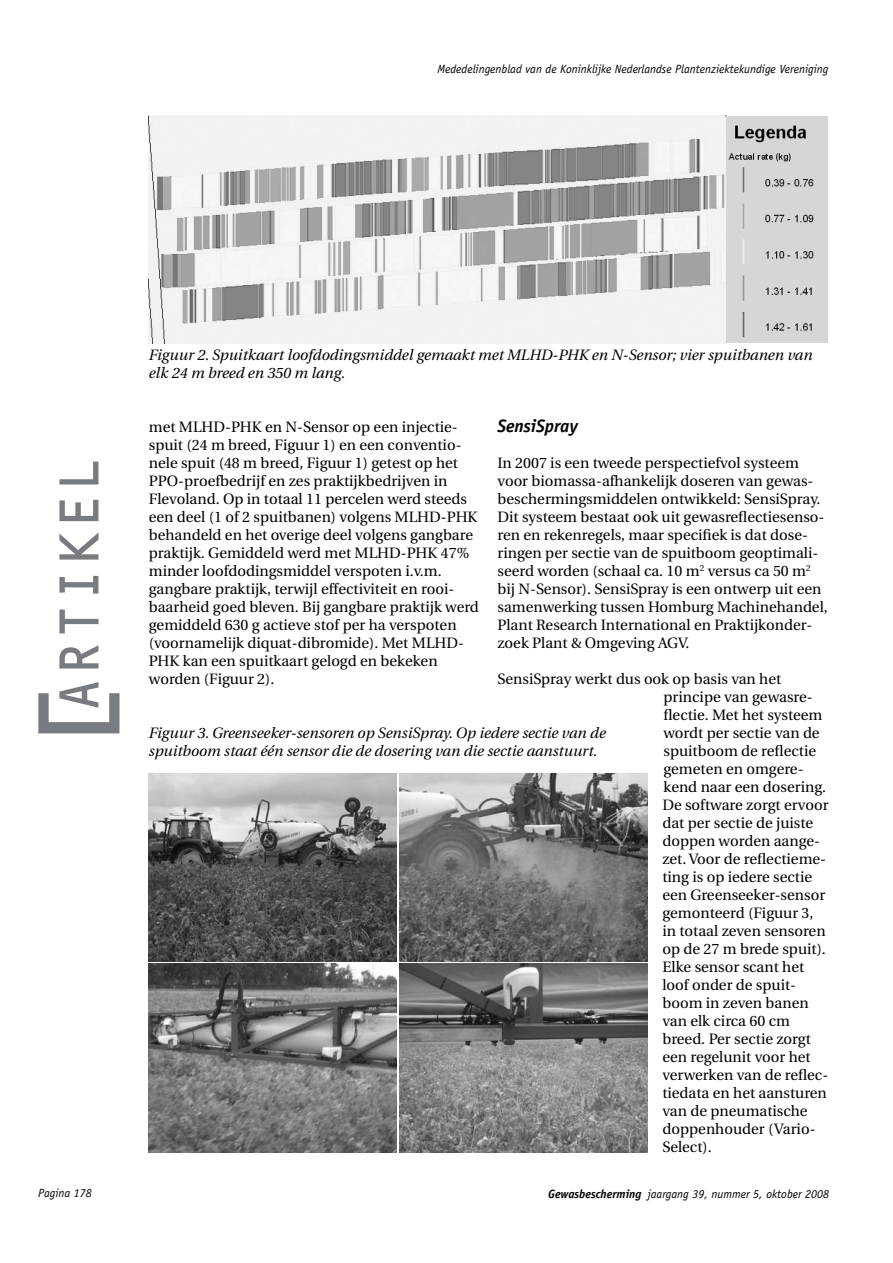
<style>
.page{position:relative;width:893px;height:1263px;background:#fff}
.page>*{position:absolute;margin:0;border:0;box-sizing:border-box;transform-origin:0 0}
.t1{font:109.5px "OCR C Regular";color:#787b7f}
.t2{font:57.6px "OCR C Regular";color:#787b7f;scale:.88 1}
.t3{font:italic 700 18px "Officina Sans";color:#000}
.t4{font:15px/18px "Utopia";color:#000}
.t5{font:italic 15px/18px "Utopia";color:#000}
.t6{font:italic 12px "Officina Sans";color:#000}
.s1{font-weight:700}
</style>
<div class="page">
<img style="left:149px;top:115px;width:679px;height:228px">
<img style="left:149px;top:773px;width:248px;height:188px">
<img style="left:149px;top:963px;width:248px;height:189px">
<img style="left:399px;top:773px;width:248px;height:188px">
<img style="left:399px;top:963px;width:248px;height:189px">
<p class="t6" style="left:437px;top:62px;width:392px">Mededelingenblad van de Koninklijke Nederlandse Plantenziektekundige Vereniging</p>
<h2 class="t2" style="left:52px;top:713px;width:294px;rotate:-90deg">ARTIKEL</h2>
<h1 class="t1" style="left:32px;top:753px;width:80px;rotate:-90deg">[</h1>
<p class="t5" style="left:149px;top:346px;width:665px">Figuur 2. Spuitkaart loofdodingsmiddel gemaakt met MLHD-PHK en N-Sensor; vier spuitbanen van elk 24 m breed en 350 m lang.</p>
<p class="t4" style="left:149px;top:418px;width:332px">met MLHD-PHK en N-Sensor op een injectie&shy;spuit (24 m breed, Figuur 1) en een conventio&shy;nele spuit (48 m breed, Figuur 1) getest op het PPO-proefbedrijf en zes praktijkbedrijven in Flevoland. Op in totaal 11 percelen werd steeds een deel (1 of 2 spuitbanen) volgens MLHD-PHK behandeld en het overige deel volgens gangbare praktijk. Gemiddeld werd met MLHD-PHK 47% minder loofdodingsmiddel verspoten i.v.m. gangbare praktijk, terwijl effectiviteit en rooi&shy;baarheid goed bleven. Bij gangbare praktijk werd gemiddeld 630 g actieve stof per ha verspoten (voornamelijk diquat-dibromide). Met MLHD-PHK kan een spuitkaart gelogd en bekeken worden (Figuur 2).</p>
<p class="t3" style="left:497px;top:415px;width:82px">SensiSpray</p>
<p class="t4" style="left:497px;top:454px;width:332px">In 2007 is een tweede perspectiefvol systeem voor biomassa-afhankelijk doseren van gewas&shy;beschermingsmiddelen ontwikkeld: SensiSpray.<br>Dit systeem bestaat ook uit gewasreflectiesenso&shy;ren en rekenregels, maar specifiek is dat dose&shy;ringen per sectie van de spuitboom geoptimali&shy;seerd worden (schaal ca. 10 m<sup>2</sup> versus ca 50 m<sup>2 </sup>bij N-Sensor). SensiSpray is een ontwerp uit een samenwerking tussen Homburg Machinehandel, Plant Research International en Praktijkonder&shy;zoek Plant &amp; Omgeving AGV.</p>
<p class="t4" style="left:662px;top:670px;width:168px;text-indent:-165px">SensiSpray werkt dus ook op basis van het principe van gewasre&shy;flectie. Met het systeem wordt per sectie van de spuitboom de reflectie gemeten en omgere&shy;kend naar een dosering.<br>De software zorgt ervoor dat per sectie de juiste doppen worden aange&shy;zet. Voor de reflectieme&shy;ting is op iedere sectie een Greenseeker-sensor gemonteerd (Figuur 3, in totaal zeven sensoren op de 27 m brede spuit).<br>Elke sensor scant het loof onder de spuit&shy;boom in zeven banen van elk circa 60 cm breed. Per sectie zorgt een regelunit voor het verwerken van de reflec&shy;tiedata en het aansturen van de pneumatische doppenhouder (Vario-<br>Select).</p>
<p class="t5" style="left:149px;top:724px;width:458px">Figuur 3. Greenseeker-sensoren op SensiSpray. Op iedere sectie van de spuitboom staat één sensor die de dosering van die sectie aanstuurt.</p>
<p class="t6" style="left:38px;top:1186px;width:55px">Pagina 178</p>
<p class="t6" style="left:548px;top:1186px;width:282px"><span class="s1">Gewasbescherming</span> jaargang 39, nummer 5, oktober 2008</p>
</div>
